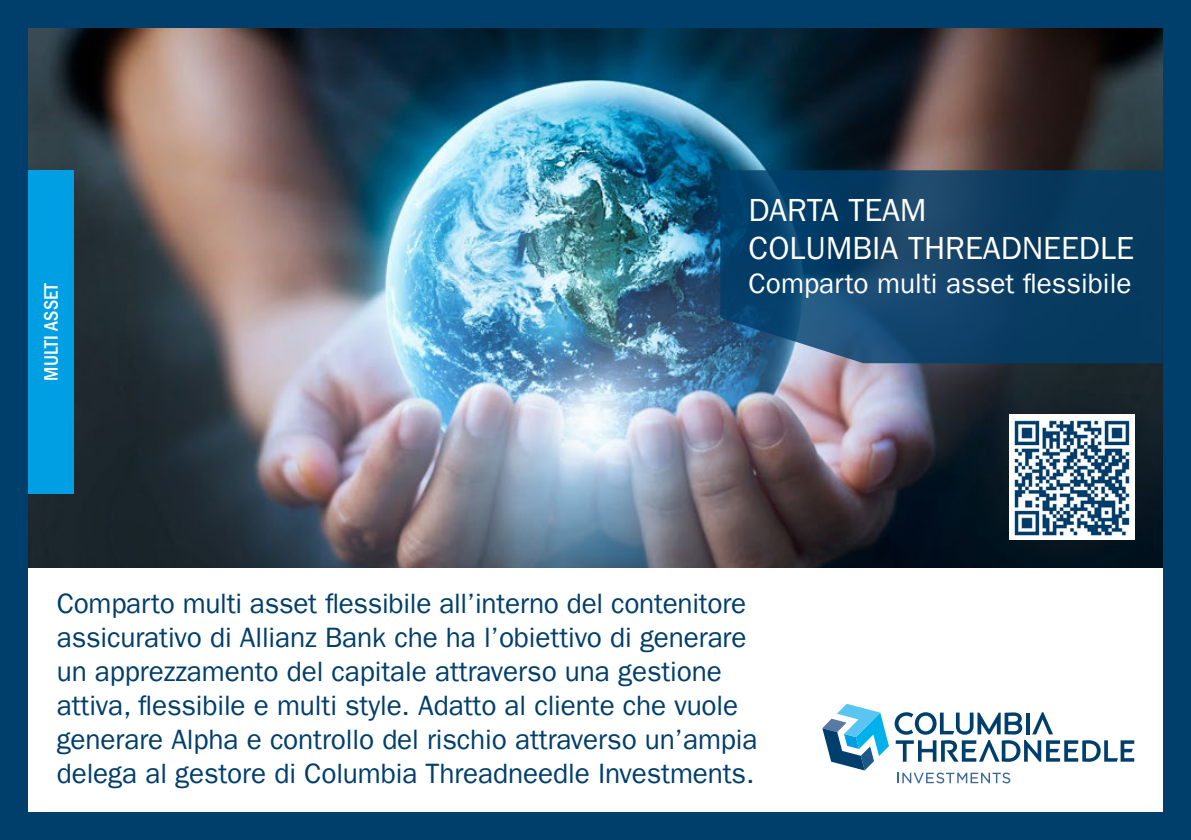
<style>
.page{position:relative;width:1191px;height:840px;background:#fff}
.page>*{position:absolute;margin:0;border:0;box-sizing:border-box;transform-origin:0 0}
.t1{font:32px/38px "ITC Frank Gofor Ameriprise";color:#fff}
.t2{font:28px/34px "ITC Frank Gofor Ameriprise";letter-spacing:-.005em;color:#003e6b}
.t3{font:28px "ITC Frank Gofor Ameriprise";color:#fff}
.t4{font:500 condensed 20px "ITC Frank Gofor Ameriprise";color:#fff}
</style>
<div class="page">
<div style="left:0;top:0;width:1191px;height:839px;background:#003e6b"></div>
<div style="left:28px;top:567px;width:1134px;height:244px;background:#fff"></div>
<img style="left:28px;top:28px;width:1134px;height:539px">
<svg style="left:720px;top:170px;width:442px;height:193px"></svg>
<div style="left:28px;top:170px;width:46px;height:323px;background:#009fe3"></div>
<svg style="left:822px;top:703px;width:312px;height:80px"></svg>
<img style="left:1009px;top:414px;width:125px;height:124px">
<p class="t4" style="left:40px;top:380px;width:99px;rotate:-90deg">MULTI ASSET</p>
<p class="t1" style="left:748px;top:191px;width:387px">DARTA TEAM<br>COLUMBIA THREADNEEDLE</p>
<p class="t3" style="left:748px;top:267px;width:384px">Comparto multi asset flessibile</p>
<p class="t2" style="left:57px;top:586px;width:702px">Comparto multi asset flessibile all’interno del contenitore assicurativo di Allianz Bank che ha l’obiettivo di generare un apprezzamento del capitale attraverso una gestione attiva, flessibile e multi style. Adatto al cliente che vuole generare Alpha e controllo del rischio attraverso un’ampia delega al gestore di Columbia Threadneedle Investments.</p>
</div>
